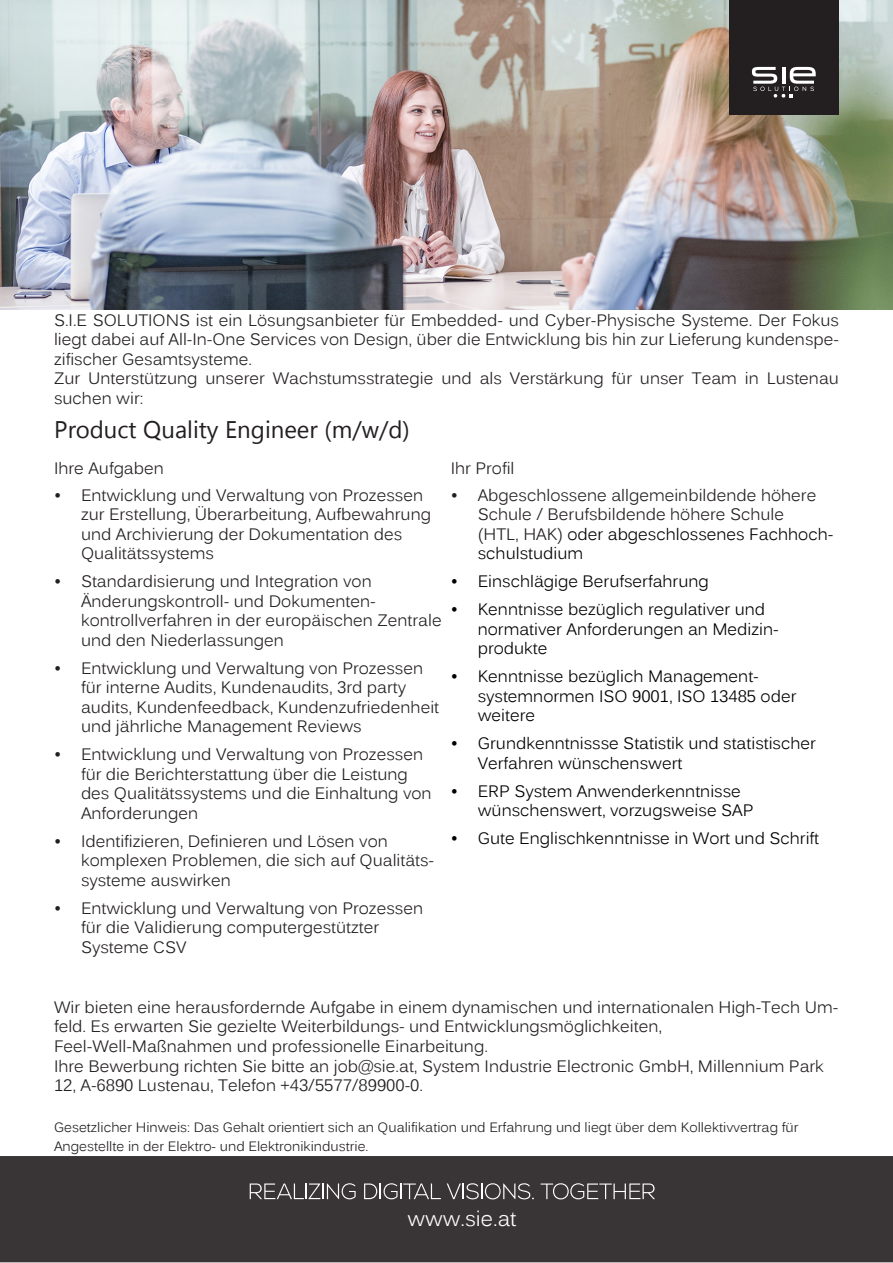
<style>
.page{position:relative;width:893px;height:1263px;background:#fff}
.page>*{position:absolute;margin:0;border:0;box-sizing:border-box;transform-origin:0 0}
.t1{font:24px "Nirmala UI";color:#231f20}
.t2{font:21px "Kalinga";color:#fff}
.t3{font:16.5px/19.5px "Kalinga";color:#231f20}
.t4{font:16.5px/19.5px "Kalinga";color:#000001}
.t5{font:13.5px "Kalinga";color:#231f20}
.s1{color:#000001}
</style>
<div class="page">
<img style="left:0;top:0;width:893px;height:309px">
<div style="left:1px;top:1157px;width:891px;height:104px;background:#393536"></div>
<div style="left:0;top:1156px;width:893px;height:106px;border:2px solid #231f20"></div>
<div style="left:729px;top:0;width:110px;height:115px;background:#231f20"></div>
<svg style="left:752px;top:67px;width:64px;height:31px"></svg>
<svg style="left:250px;top:1183px;width:106px;height:16px"></svg>
<svg style="left:364px;top:1183px;width:77px;height:16px"></svg>
<svg style="left:447px;top:1183px;width:87px;height:16px"></svg>
<svg style="left:541px;top:1183px;width:114px;height:16px"></svg>
<p class="t3" style="left:54px;top:311px;width:786px;text-align:justify">S.I.E SOLUTIONS ist ein Lösungsanbieter für Embedded- und Cyber-Physische Systeme. Der Fokus liegt dabei auf All-In-One Services von Design, über die Entwicklung bis hin zur Lieferung kundenspe&shy;zifischer Gesamtsysteme.</p>
<p class="t3" style="left:54px;top:369px;width:786px">Zur Unterstützung unserer Wachstumsstrategie und als Verstärkung für unser Team in Lustenau suchen wir:</p>
<p class="t1" style="left:54px;top:410px;width:357px">Product Quality Engineer (m/w/d)</p>
<p class="t3" style="left:54px;top:458px;width:111px">Ihre Aufgaben</p>
<p class="t3" style="left:81px;top:485px;width:352px;text-indent:-27px">• Entwicklung und Verwaltung von Prozessen zur Erstellung, Überarbeitung, Aufbewahrung und Archivierung der Dokumentation des Qualitätssystems</p>
<p class="t3" style="left:81px;top:572px;width:362px;text-indent:-27px">• Standardisierung und Integration von Änderungskontroll- und Dokumenten&shy;kontrollverfahren in der europäischen Zentrale und den Niederlassungen</p>
<p class="t3" style="left:81px;top:658px;width:360px;text-indent:-27px">• Entwicklung und Verwaltung von Prozessen für interne Audits, Kundenaudits, 3rd party audits, Kundenfeedback, Kundenzufriedenheit und jährliche Management Reviews</p>
<p class="t3" style="left:81px;top:745px;width:352px;text-indent:-27px">• Entwicklung und Verwaltung von Prozessen für die Berichterstattung über die Leistung des Qualitätssystems und die Einhaltung von Anforderungen</p>
<p class="t3" style="left:81px;top:831px;width:355px;text-indent:-27px">• Identifizieren, Definieren und Lösen von komplexen Problemen, die sich auf Qualitäts&shy;systeme auswirken</p>
<p class="t3" style="left:81px;top:898px;width:344px;text-indent:-27px">• Entwicklung und Verwaltung von Prozessen für die Validierung computergestützter<br>Systeme CSV</p>
<p class="t3" style="left:451px;top:458px;width:65px">Ihr Profil</p>
<p class="t3" style="left:478px;top:485px;width:357px;text-indent:-27px">• Abgeschlossene allgemeinbildende höhere Schule / Berufsbildende höhere Schule<br>(HTL, HAK) <span class="s1">oder abgeschlossenes Fachhoch&shy;schulstudium</span></p>
<p class="t4" style="left:451px;top:572px;width:260px">• Einschlägige Berufserfahrung</p>
<p class="t4" style="left:478px;top:600px;width:303px;text-indent:-27px">• Kenntnisse bezüglich regulativer und normativer Anforderungen an Medizin&shy;produkte</p>
<p class="t4" style="left:478px;top:667px;width:320px;text-indent:-27px">• Kenntnisse bezüglich Management&shy;systemnormen ISO 9001, ISO 13485 oder weitere</p>
<p class="t4" style="left:478px;top:734px;width:340px;text-indent:-27px">• Grundkenntnissse Statistik und statistischer<br>Verfahren wünschenswert</p>
<p class="t4" style="left:478px;top:781px;width:277px;text-indent:-27px">• ERP System Anwenderkenntnisse wünschenswert, vorzugsweise SAP</p>
<p class="t4" style="left:451px;top:829px;width:370px">• Gute Englischkenntnisse in Wort und Schrift</p>
<p class="t3" style="left:54px;top:997px;width:786px">Wir bieten eine herausfordernde Aufgabe in einem dynamischen und internationalen High-Tech Um&shy;feld. Es erwarten Sie gezielte Weiterbildungs- und Entwicklungsmöglichkeiten, Feel-Well-Maßnahmen und professionelle Einarbeitung.<br>Ihre Bewerbung richten Sie bitte an job@sie.at, System Industrie Electronic GmbH, Millennium Park 12, A-6890 Lustenau, Telefon +43/5577/89900-0.</p>
<p class="t5" style="left:54px;top:1118px;width:746px">Gesetzlicher Hinweis: Das Gehalt orientiert sich an Qualifikation und Erfahrung und liegt über dem Kollektivvertrag für</p>
<p class="t5" style="left:54px;top:1138px;width:316px">Angestellte in der Elektro- und Elektronikindustrie.</p>
<p class="t2" style="left:408px;top:1205px;width:110px">www.sie.at</p>
</div>
